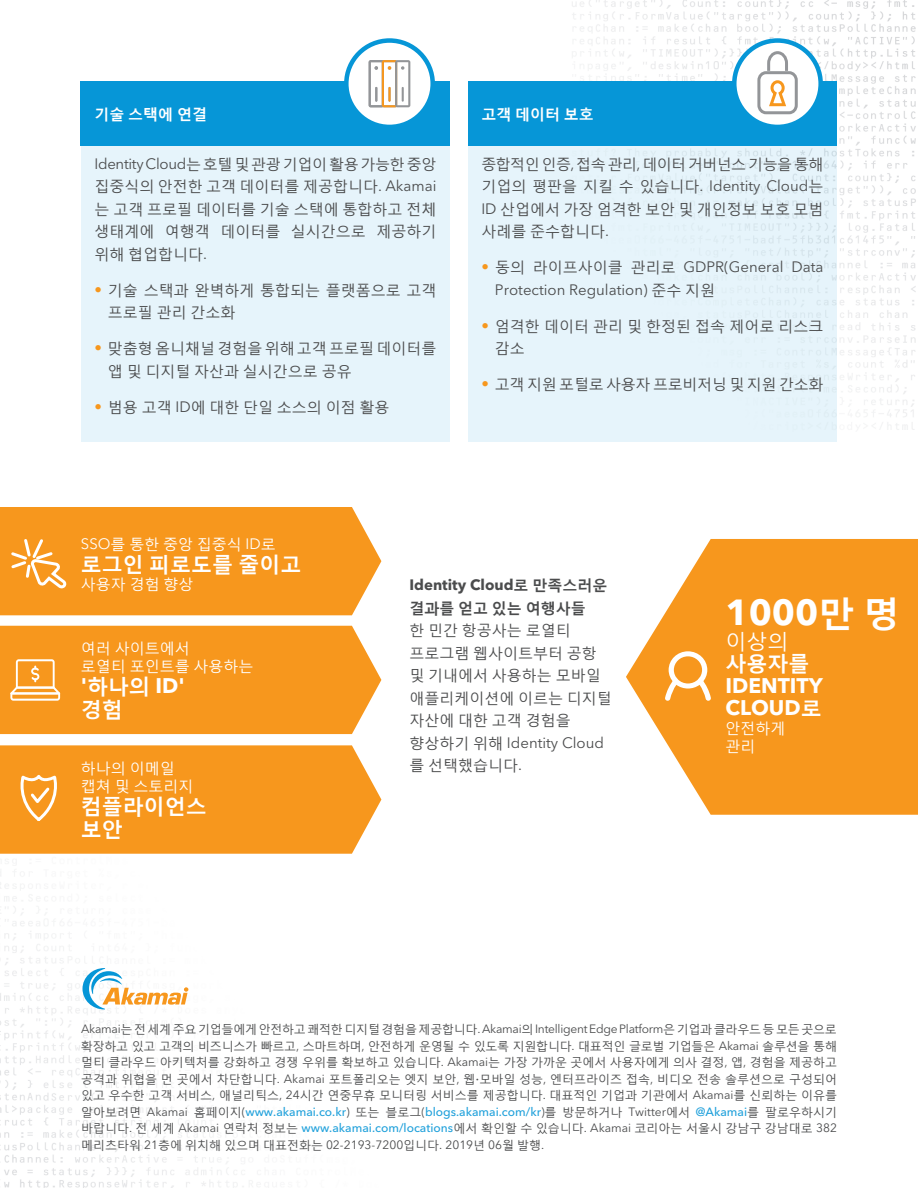
<style>
.page{position:relative;width:918px;height:1188px;background:#fff}
.page>*{position:absolute;margin:0;border:0;box-sizing:border-box;transform-origin:0 0}
.t1{font:700 36px "Avenir Next LT Pro";color:#fff}
.t2{font:700 21px/22.5px "Malgun Gothic";color:#fff}
.t3{font:700 21px/22.5px "Avenir Next LT Pro";color:#fff}
.t4{font:21px "Malgun Gothic";color:#fff}
.t5{font:15px/22.5px "Malgun Gothic";color:#4b4c4d}
.t6{font:15px/22.5px "Avenir Next LT Pro";color:#4b4c4d}
.t7{font:15px/18px "Malgun Gothic";color:#fff}
.t8{font:15px "Malgun Gothic";letter-spacing:-.02em;color:#4b4c4d}
.t9{font:700 15px "Avenir Next LT Pro";color:#4b4c4d}
.t10{font:700 15px "Malgun Gothic";color:#fff}
.t11{font:700 15px "Malgun Gothic";color:#4b4c4d}
.t12{font:12px/16.5px "Malgun Gothic";color:#4b4c4d;text-align:justify}
.t13{font:500 12px "Avenir Next LT Pro";color:#21a1db}
.s1{font-family:"Avenir Next LT Pro"}
.s2{font-family:"Avenir Next LT Pro";color:#f7971d}
.s3{color:#f7971d}
.s4{font-family:"Malgun Gothic"}
.s5{font-family:"Malgun Gothic";font-weight:400;color:#4b4c4d}
.s6{font-weight:400;color:#4b4c4d}
.s7{font-family:"Avenir Next LT Pro";font-weight:500;color:#21a1db}
</style>
<div class="page">
<img style="left:0;top:0;width:916px;height:1188px">
<div style="left:81px;top:81px;width:369px;height:65px;background:#0696d7"></div>
<div style="left:81px;top:146px;width:369px;height:296px;background:#e6f4fb"></div>
<div style="left:468px;top:125px;width:369px;height:317px;background:#e6f4fb"></div>
<div style="left:468px;top:81px;width:369px;height:65px;background:#0696d7"></div>
<svg style="left:346px;top:41px;width:87px;height:86px;fill:#fff"></svg>
<div style="left:344px;top:38px;width:91px;height:91px;border:4px solid #0696d7;border-radius:50%"></div>
<div style="left:734px;top:41px;width:87px;height:86px;background:#fff;border-radius:50%"></div>
<div style="left:732px;top:38px;width:91px;height:91px;border:4px solid #0696d7;border-radius:50%"></div>
<div style="left:757px;top:71px;width:41px;height:43px;border:3px solid #939598;border-radius:7px"></div>
<svg style="left:766px;top:51px;width:24px;height:56px"></svg>
<svg style="left:82px;top:968px;width:106px;height:41px"></svg>
<svg style="left:626px;top:539px;width:292px;height:276px;background:#f8a63e"></svg>
<div style="left:0;top:507px;width:381px;height:108px;background:#f7971d"></div>
<svg style="left:0;top:745px;width:381px;height:109px;background:#f79c29"></svg>
<svg style="left:665px;top:651px;width:46px;height:50px"></svg>
<div style="left:0;top:626px;width:381px;height:108px;background:#f7971d"></div>
<svg style="left:369px;top:60px;width:41px;height:47px"></svg>
<p class="t10" style="left:94px;top:105px;width:114px">기술 스택에 연결</p>
<p class="t5" style="left:94px;top:153px;width:344px;text-align:justify"><span class="s1">Identity Cloud</span>는호텔및관광기업이활용가능한중앙 집중식의 안전한 고객 데이터를 제공합니다<span class="s1">. Akamai </span>는 고객 프로필 데이터를 기술 스택에 통합하고 전체 생태계에 여행객 데이터를 실시간으로 제공하기 위해 협업합니다<span class="s1">.</span></p>
<p class="t5" style="left:108px;top:279px;width:330px;text-indent:-14px"><span class="s2">•</span> 기술 스택과 완벽하게 통합되는 플랫폼으로 고객 프로필 관리 간소화</p>
<p class="t5" style="left:108px;top:337px;width:330px;text-indent:-14px"><span class="s2">•</span> 맞춤형옴니채널경험을위해고객프로필데이터를 앱 및 디지털 자산과 실시간으로 공유</p>
<p class="t5" style="left:94px;top:396px;width:297px"><span class="s2">•</span> 범용 고객 <span class="s1">ID</span>에 대한 단일 소스의 이점 활용</p>
<p class="t10" style="left:481px;top:105px;width:114px">고객 데이터 보호</p>
<p class="t5" style="left:481px;top:153px;width:344px;text-align:justify">종합적인 인증<span class="s1">,</span> 접속 관리<span class="s1">,</span> 데이터 거버넌스 기능을 통해 기업의 평판을 지킬 수 있습니다<span class="s1">. Identity Cloud</span>는 <span class="s1">ID</span> 산업에서 가장 엄격한 보안 및 개인정보 보호 모범 사례를 준수합니다<span class="s1">.</span></p>
<p class="t6" style="left:495px;top:256px;width:330px;text-indent:-13px"><span class="s3">•</span> <span class="s4">동의 라이프사이클 관리로</span> GDPR(General Data<br>Protection Regulation) <span class="s4">준수 지원</span></p>
<p class="t5" style="left:495px;top:315px;width:330px;text-indent:-13px"><span class="s2">•</span> 엄격한 데이터 관리 및 한정된 접속 제어로 리스크 감소</p>
<p class="t8" style="left:481px;top:375px;width:344px"><span class="s2">•</span> 고객 지원 포털로 사용자 프로비저닝 및 지원 간소화</p>
<p class="t7" style="left:81px;top:534px;width:196px"><span class="s1">SSO</span>를 통한 중앙 집중식 <span class="s1">ID</span>로</p>
<h2 class="t2" style="left:81px;top:552px;width:222px">로그인 피로도를 줄이고</h2>
<p class="t7" style="left:81px;top:575px;width:114px">사용자 경험 향상</p>
<p class="t7" style="left:81px;top:639px;width:174px">여러 사이트에서<br>로열티 포인트를 사용하는</p>
<h2 class="t3" style="left:81px;top:675px;width:105px">'<span class="s4">하나의</span> ID'</h2>
<h2 class="t2" style="left:81px;top:697px;width:43px">경험</h2>
<p class="t7" style="left:81px;top:758px;width:114px">하나의 이메일 캡쳐 및 스토리지</p>
<h2 class="t2" style="left:81px;top:794px;width:127px">컴플라이언스 보안</h2>
<p class="t9" style="left:409px;top:576px;width:199px">Identity Cloud<span class="s4">로 만족스러운</span></p>
<p class="t11" style="left:409px;top:599px;width:178px">결과를 얻고 있는 여행사들</p>
<p class="t5" style="left:409px;top:619px;width:204px">한 민간 항공사는 로열티 프로그램 웹사이트부터 공항 및 기내에서 사용하는 모바일 애플리케이션에 이르는 디지털 자산에 대한 고객 경험을</p>
<p class="t6" style="left:409px;top:731px;width:196px"><span class="s4">향상하기 위해</span> Identity Cloud</p>
<p class="t5" style="left:409px;top:754px;width:114px">를 선택했습니다<span class="s1">.</span></p>
<h1 class="t1" style="left:725px;top:591px;width:176px">1000<span class="s4">만 명</span></h1>
<h2 class="t4" style="left:725px;top:628px;width:64px">이상의</h2>
<h2 class="t2" style="left:725px;top:652px;width:85px">사용자를</h2>
<h2 class="t3" style="left:725px;top:674px;width:99px">IDENTITY<br>CLOUD<span class="s4">로</span></h2>
<p class="t7" style="left:725px;top:719px;width:61px">안전하게 관리</p>
<p class="t12" style="left:81px;top:1021px;width:758px"><span class="s1">Akamai</span>는전세계주요기업들에게안전하고쾌적한디지털경험을제공합니다<span class="s1">. Akamai</span>의 <span class="s1">Intelligent Edge Platform</span>은기업과클라우드등모든곳으로 확장하고 있고 고객의 비즈니스가 빠르고<span class="s1">,</span> 스마트하며<span class="s1">,</span> 안전하게 운영될 수 있도록 지원합니다<span class="s1">.</span> 대표적인 글로벌 기업들은 <span class="s1">Akamai</span> 솔루션을 통해 멀티 클라우드 아키텍처를 강화하고 경쟁 우위를 확보하고 있습니다<span class="s1">. Akamai</span>는 가장 가까운 곳에서 사용자에게 의사 결정<span class="s1">,</span> 앱<span class="s1">,</span> 경험을 제공하고 공격과 위협을 먼 곳에서 차단합니다<span class="s1">. Akamai</span> 포트폴리오는 엣지 보안<span class="s1">,</span> 웹∙모바일 성능<span class="s1">,</span> 엔터프라이즈 접속<span class="s1">,</span> 비디오 전송 솔루션으로 구성되어 있고 우수한 고객 서비스<span class="s1">,</span> 애널리틱스<span class="s1">, 24</span>시간 연중무휴 모니터링 서비스를 제공합니다<span class="s1">.</span> 대표적인 기업과 기관에서 <span class="s1">Akamai</span>를 신뢰하는 이유를</p>
<p class="t13" style="left:81px;top:1104px;width:757px"><span class="s5">알아보려면</span> <span class="s6">Akamai</span> <span class="s5">홈페이지</span><span class="s6">(</span>www.akamai.co.kr<span class="s6">)</span> <span class="s5">또는 블로그</span><span class="s6">(</span>blogs.akamai.com/kr<span class="s6">)</span><span class="s5">를 방문하거나</span> <span class="s6">Twitter</span><span class="s5">에서</span> @Akamai<span class="s5">를 팔로우하시기</span></p>
<p class="t12" style="left:81px;top:1120px;width:758px">바랍니다<span class="s1">.</span> 전 세계 <span class="s1">Akamai</span> 연락처 정보는 <span class="s7">www.akamai.com/locations</span> 에서 확인할 수 있습니다<span class="s1">. Akamai</span> 코리아는 서울시 강남구 강남대로 <span class="s1">382 </span>메리츠타워 <span class="s1">21</span>층에 위치해 있으며 대표전화는 <span class="s1">02-2193-7200</span>입니다<span class="s1">. 2019</span>년 <span class="s1">06</span>월 발행<span class="s1">.</span></p>
</div>
